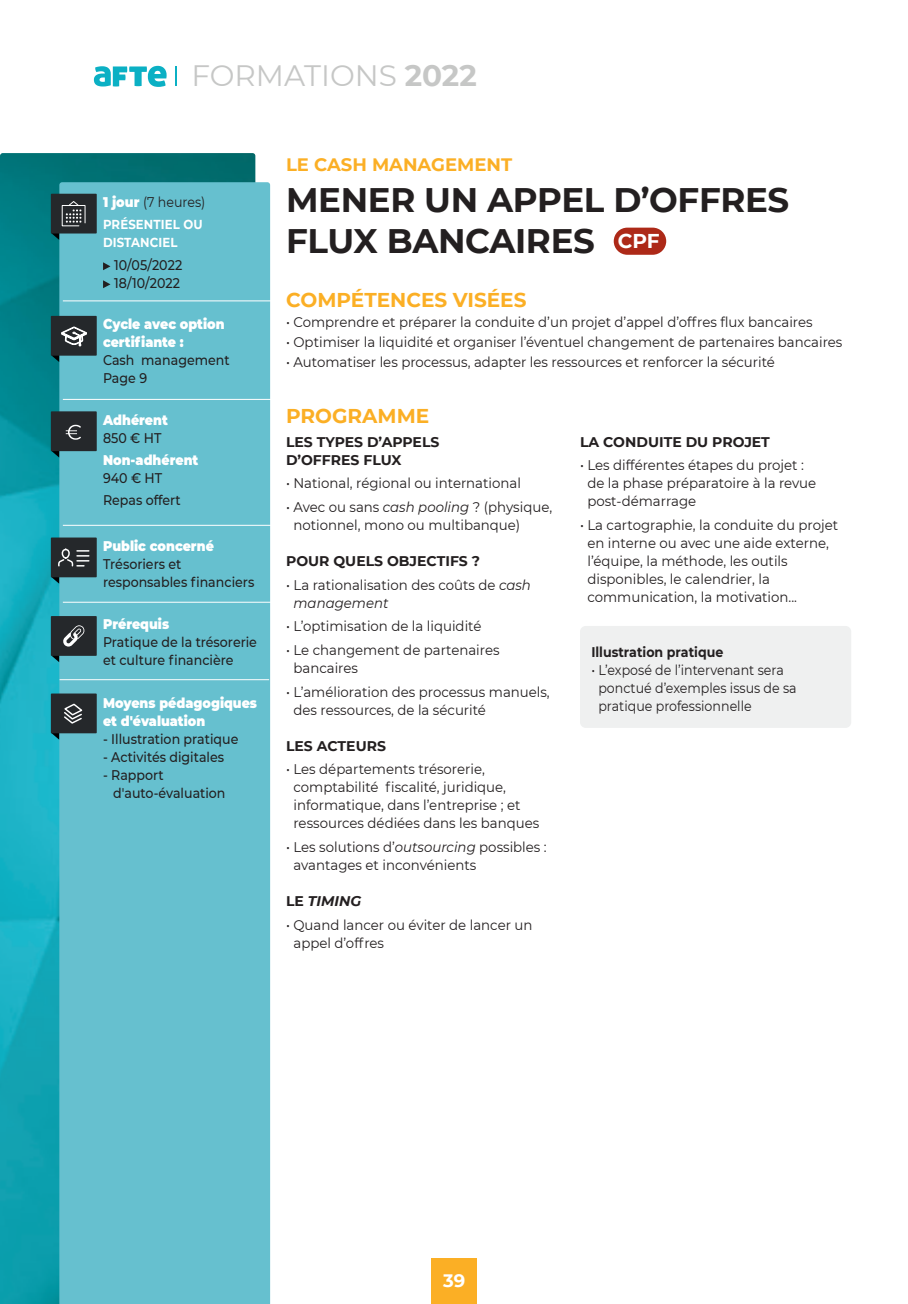
<style>
.page{position:relative;width:908px;height:1304px;background:#fff}
.page>*{position:absolute;margin:0;border:0;box-sizing:border-box;transform-origin:0 0}
.t1{font:700 34px/40.8px "Montserrat";letter-spacing:-.01em;color:#231f20}
.t2{font:29.4px "Montserrat";color:#c6c7c6}
.t3{font:700 20px "Montserrat";color:#fbaf25}
.t4{font:700 20px "Montserrat";color:#fff}
.t5{font:700 18px "Montserrat";color:#fbaf25}
.t6{font:700 18px "Montserrat";color:#fff}
.t7{font:14px/18px "Montserrat";color:#231f20;scale:.95 1}
.t8{font:500 14px/18px "Montserrat";color:#231f20;scale:.9 1}
.t9{font:900 14px/18px "Montserrat";color:#fff;scale:.9 1}
.t10{font:14px/18px "Montserrat";color:#231f20;scale:.9 1}
.t11{font:700 14px/18px "Montserrat";color:#231f20}
.t12{font:700 14px "Montserrat";color:#231f20;scale:.9 1}
.t13{font:italic 700 14px "Montserrat";color:#231f20}
.t14{font:700 13px/18px "Montserrat";letter-spacing:.01em;color:#fff;scale:.9 1}
.s1{font-weight:700}
.s2{font-weight:900;color:#fff}
.s3{font-style:italic}
.s4{font-style:normal}
</style>
<div class="page">
<div style="left:431px;top:1259px;width:45px;height:45px;background:#fbaf25"></div>
<img style="left:0;top:153px;width:255px;height:1151px">
<div style="left:59px;top:182px;width:211px;height:1122px;background:#66c0cf"></div>
<svg style="left:103px;top:262px;width:7px;height:8px"></svg>
<svg style="left:103px;top:280px;width:7px;height:8px"></svg>
<div style="left:51px;top:194px;width:46px;height:40px;background:#25282b"></div>
<svg style="left:51px;top:201px;width:35px;height:39px"></svg>
<svg style="left:51px;top:451px;width:8px;height:6px"></svg>
<div style="left:51px;top:411px;width:46px;height:40px;background:#25282b"></div>
<svg style="left:66px;top:425px;width:15px;height:15px"></svg>
<hr style="left:63px;top:399px;width:209px;height:1px;background:#fff">
<svg style="left:51px;top:656px;width:8px;height:6px"></svg>
<div style="left:51px;top:616px;width:46px;height:40px;background:#25282b"></div>
<svg style="left:63px;top:625px;width:22px;height:22px"></svg>
<svg style="left:51px;top:733px;width:8px;height:7px"></svg>
<div style="left:51px;top:693px;width:46px;height:40px;background:#25282b"></div>
<svg style="left:64px;top:703px;width:19px;height:21px"></svg>
<svg style="left:51px;top:577px;width:8px;height:7px"></svg>
<div style="left:51px;top:538px;width:46px;height:39px;background:#25282b"></div>
<div style="left:61px;top:549px;width:9px;height:10px;border:1px solid #fff;border-radius:4px"></div>
<svg style="left:58px;top:550px;width:31px;height:17px"></svg>
<hr style="left:63px;top:525px;width:209px;height:1px;background:#fff">
<hr style="left:63px;top:602px;width:209px;height:1px;background:#fff">
<hr style="left:60px;top:679px;width:209px;height:1px;background:#fff">
<div style="left:579px;top:626px;width:271px;height:102px;background:#eff0f0;border-radius:6px"></div>
<hr style="left:175px;top:66px;width:2px;height:20px;background:#0bb0c4">
<svg style="left:94px;top:66px;width:72px;height:21px"></svg>
<div style="left:51px;top:316px;width:46px;height:40px;background:#25282b"></div>
<svg style="left:51px;top:326px;width:36px;height:36px"></svg>
<hr style="left:63px;top:300px;width:209px;height:1px;background:#fff">
<div style="left:613px;top:228px;width:53px;height:27px;background:#ad2918;border-radius:14px"></div>
<h2 class="t2" style="left:191px;top:55px;width:287px">FORMATIONS <span class="s1">2022</span></h2>
<p class="t10" style="left:103px;top:192px;width:115px"><span class="s2">1 jour</span> (7 heures)</p>
<p class="t14" style="left:103px;top:214px;width:112px">PRÉSENTIEL OU<br>DISTANCIEL</p>
<p class="t8" style="left:114px;top:256px;width:77px">10/05/2022<br>18/10/2022</p>
<p class="t9" style="left:103px;top:314px;width:136px">Cycle avec option certifiante :</p>
<p class="t8" style="left:103px;top:351px;width:142px">Cash management<br>Page 9</p>
<p class="t9" style="left:103px;top:410px;width:73px">Adhérent</p>
<p class="t8" style="left:103px;top:428px;width:66px">850 € HT</p>
<p class="t9" style="left:103px;top:450px;width:107px">Non-adhérent</p>
<p class="t8" style="left:103px;top:466px;width:88px;line-height:22px">940 € HT<br>Repas offert</p>
<p class="t9" style="left:103px;top:536px;width:125px">Public concerné</p>
<p class="t8" style="left:103px;top:554px;width:169px">Trésoriers et responsables financiers</p>
<p class="t9" style="left:103px;top:614px;width:75px">Prérequis</p>
<p class="t8" style="left:103px;top:633px;width:172px">Pratique de la trésorerie et culture financière</p>
<p class="t9" style="left:103px;top:693px;width:173px">Moyens pédagogiques et d'évaluation</p>
<p class="t8" style="left:103px;top:729px;width:152px">- Illustration pratique</p>
<p class="t8" style="left:103px;top:747px;width:136px">- Activités digitales</p>
<p class="t8" style="left:113px;top:765px;width:126px;text-indent:-10px">- Rapport d'auto-évaluation</p>
<p class="t5" style="left:286px;top:151px;width:227px">LE CASH MANAGEMENT</p>
<h1 class="t1" style="left:286px;top:178px;width:504px">MENER UN APPEL D’OFFRES<br>FLUX BANCAIRES</h1>
<h3 class="t4" style="left:617px;top:226px;width:43px">CPF</h3>
<h3 class="t3" style="left:286px;top:285px;width:242px">COMPÉTENCES VISÉES</h3>
<p class="t7" style="left:286px;top:312px;width:555px">• Comprendre et préparer la conduite d’un projet d’appel d’offres flux bancaires</p>
<p class="t7" style="left:286px;top:332px;width:587px">• Optimiser la liquidité et organiser l’éventuel changement de partenaires bancaires</p>
<p class="t7" style="left:286px;top:352px;width:516px">• Automatiser les processus, adapter les ressources et renforcer la sécurité</p>
<h3 class="t3" style="left:286px;top:401px;width:145px">PROGRAMME</h3>
<p class="t11" style="left:286px;top:432px;width:155px">LES TYPES D’APPELS<br>D’OFFRES FLUX</p>
<p class="t7" style="left:286px;top:474px;width:248px">• National, régional ou international</p>
<p class="t7" style="left:293px;top:498px;width:274px;text-indent:-7px">• Avec ou sans <span class="s3">cash pooling</span> ? (physique, notionnel, mono ou multibanque)</p>
<p class="t11" style="left:286px;top:551px;width:195px">POUR QUELS OBJECTIFS ?</p>
<p class="t7" style="left:293px;top:575px;width:251px;text-indent:-7px">• La rationalisation des coûts de <span class="s3">cash management</span></p>
<p class="t7" style="left:286px;top:617px;width:207px">• L’optimisation de la liquidité</p>
<p class="t7" style="left:293px;top:641px;width:218px;text-indent:-7px">• Le changement de partenaires bancaires</p>
<p class="t7" style="left:293px;top:682px;width:271px;text-indent:-7px">• L’amélioration des processus manuels, des ressources, de la sécurité</p>
<p class="t11" style="left:286px;top:736px;width:101px">LES ACTEURS</p>
<p class="t7" style="left:293px;top:760px;width:260px;text-indent:-7px">• Les départements trésorerie, comptabilité fiscalité, juridique, informatique, dans l’entreprise ; et ressources dédiées dans les banques</p>
<p class="t7" style="left:293px;top:838px;width:268px;text-indent:-7px">• Les solutions d’<span class="s3">outsourcing</span> possibles : avantages et inconvénients</p>
<p class="t13" style="left:286px;top:891px;width:77px"><span class="s4">LE</span> TIMING</p>
<p class="t7" style="left:293px;top:915px;width:253px;text-indent:-7px">• Quand lancer ou éviter de lancer un appel d’offres</p>
<p class="t11" style="left:579px;top:432px;width:191px">LA CONDUITE DU PROJET</p>
<p class="t7" style="left:587px;top:456px;width:242px;text-indent:-7px">• Les différentes étapes du projet : de la phase préparatoire à la revue post-démarrage</p>
<p class="t7" style="left:587px;top:515px;width:265px;text-indent:-7px">• La cartographie, la conduite du projet en interne ou avec une aide externe, l’équipe, la méthode, les outils disponibles, le calendrier, la communication, la motivation...</p>
<p class="t12" style="left:591px;top:642px;width:148px">Illustration pratique</p>
<p class="t10" style="left:598px;top:660px;width:222px;text-indent:-7px">• L’exposé de l’intervenant sera ponctué d’exemples issus de sa pratique professionnelle</p>
<p class="t6" style="left:443px;top:1268px;width:24px">39</p>
</div>
